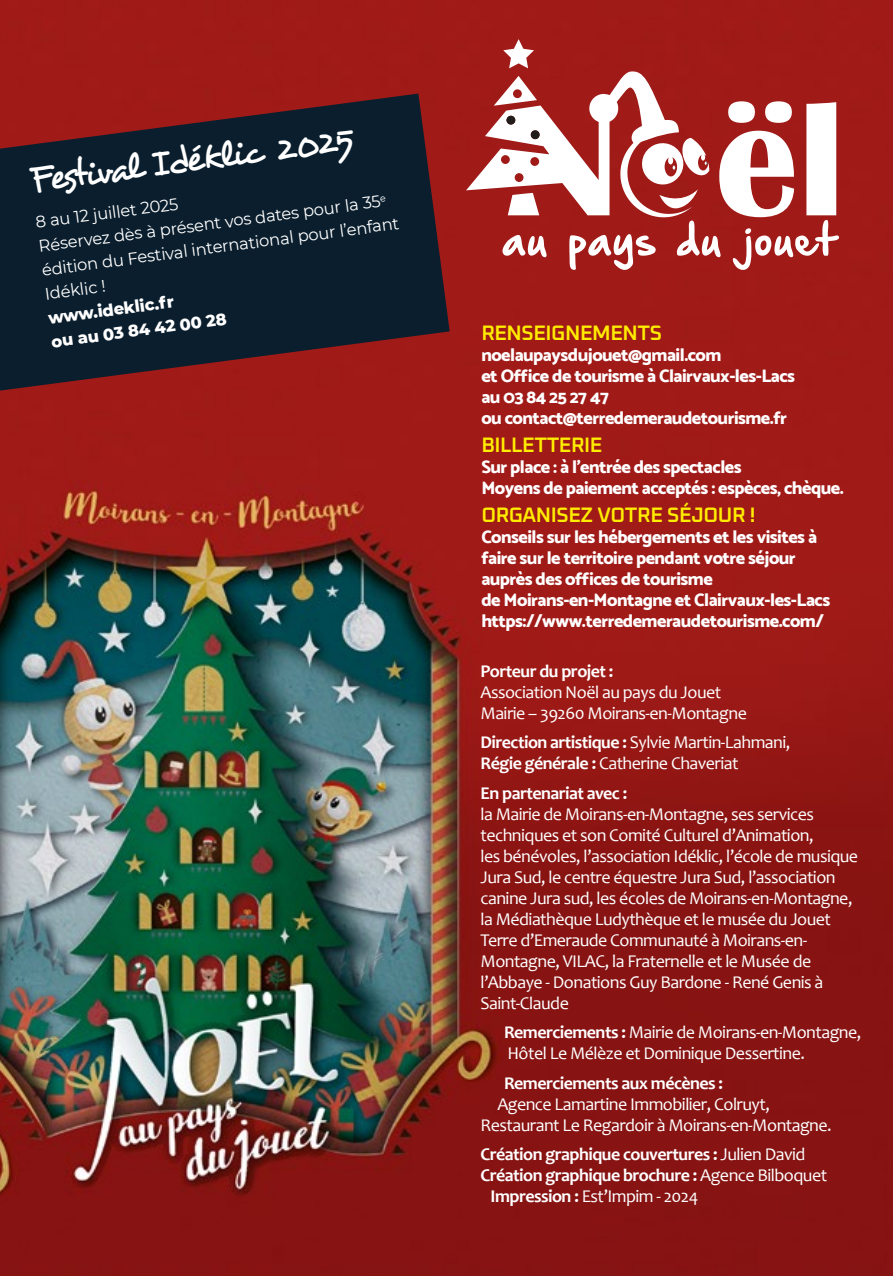
<style>
.page{position:relative;width:893px;height:1276px;background:#fff}
.page>*{position:absolute;margin:0;border:0;box-sizing:border-box;transform-origin:0 0}
.t1{font:38.4px "Desyrel";color:#fff}
.t2{font:600 21px "Oxanium";letter-spacing:-.02em;color:#ffed00}
.t3{font:18px/21px "Candara";letter-spacing:-.03em;color:#fff}
.t4{font:800 18px/21px "Catamaran";letter-spacing:-.03em;color:#fff}
.t5{font:700 18px "Candara";letter-spacing:-.03em;color:#fff}
.t6{font:16.8px/24.9px "Montserrat";color:#fff}
.t7{font:800 16.8px/24.3px "Montserrat";color:#fff}
.s1{font-weight:700}
.s2{font-weight:400}
</style>
<div class="page">
<img style="left:0;top:0;width:893px;height:1276px">
<svg style="left:466px;top:39px;width:373px;height:231px"></svg>
<svg style="left:0;top:94px;width:450px;height:297px;background:#291d28"></svg>
<svg style="left:380px;top:196px;width:6px;height:5px"></svg>
<h1 class="t1" style="left:27px;top:155px;width:327px;rotate:-7deg">Festival Idéklic 2025</h1>
<p class="t6" style="left:34px;top:210px;width:346px;rotate:-8deg">8 au 12 juillet 2025<br>Réservez dès à présent vos dates pour la 35</p>
<p class="t6" style="left:40px;top:260px;width:362px;line-height:22.8px;rotate:-8deg">édition du Festival international pour l’enfant<br>Idéklic !</p>
<p class="t7" style="left:46px;top:305px;width:178px;rotate:-8deg">www.ideklic.fr<br>ou au 03 84 42 00 28</p>
<p class="t2" style="left:481px;top:319px;width:182px">RENSEIGNEMENTS</p>
<p class="t4" style="left:481px;top:344px;width:315px">noelaupaysdujouet@gmail.com<br>et Office de tourisme à Clairvaux-les-Lacs au 03 84 25 27 47<br>ou contact@terredemeraudetourisme.fr</p>
<p class="t2" style="left:481px;top:431px;width:123px">BILLETTERIE</p>
<p class="t4" style="left:481px;top:456px;width:364px">Sur place : à l’entrée des spectacles<br>Moyens de paiement acceptés : espèces, chèque.</p>
<p class="t2" style="left:481px;top:502px;width:276px">ORGANISEZ VOTRE SÉJOUR !</p>
<p class="t4" style="left:481px;top:527px;width:350px">Conseils sur les hébergements et les visites à faire sur le territoire pendant votre séjour auprès des offices de tourisme<br>de Moirans-en-Montagne et Clairvaux-les-Lacs https://www.terredemeraudetourisme.com/</p>
<p class="t5" style="left:480px;top:659px;width:134px">Porteur du projet :</p>
<p class="t3" style="left:480px;top:681px;width:268px">Association Noël au pays du Jouet<br>Mairie – 39260 Moirans-en-Montagne</p>
<p class="t3" style="left:480px;top:731px;width:311px"><span class="s1">Direction artistique :</span> Sylvie Martin-Lahmani,<br><span class="s1">Régie générale :</span> Catherine Chaveriat</p>
<p class="t5" style="left:480px;top:781px;width:148px">En partenariat avec :</p>
<p class="t3" style="left:480px;top:803px;width:379px">la Mairie de Moirans-en-Montagne, ses services techniques et son Comité Culturel d’Animation,<br>les bénévoles, l’association Idéklic, l’école de musique Jura Sud, le centre équestre Jura Sud, l’association canine Jura sud, les écoles de Moirans-en-Montagne, la Médiathèque Ludythèque et le musée du Jouet Terre d’Emeraude Communauté à Moirans-en-Montagne, VILAC, la Fraternelle et le Musée de l’Abbaye - Donations Guy Bardone - René Genis à Saint-Claude</p>
<p class="t3" style="left:504px;top:1021px;width:359px"><span class="s1">Remerciements :</span> Mairie de Moirans-en-Montagne,<br>Hôtel Le Mélèze et Dominique Dessertine.</p>
<p class="t5" style="left:504px;top:1071px;width:221px">Remerciements aux mécènes :</p>
<p class="t3" style="left:480px;top:1093px;width:353px;text-indent:17px">Agence Lamartine Immobilier, Colruyt,<br>Restaurant Le Regardoir à Moirans-en-Montagne.</p>
<p class="t5" style="left:480px;top:1143px;width:327px">Création graphique couvertures : <span class="s2">Julien David</span></p>
<p class="t5" style="left:480px;top:1164px;width:348px">Création graphique brochure : <span class="s2">Agence Bilboquet</span></p>
<p class="t3" style="left:491px;top:1185px;width:209px"><span class="s1">Impression :</span> Est’Impim - 2024</p>
</div>
